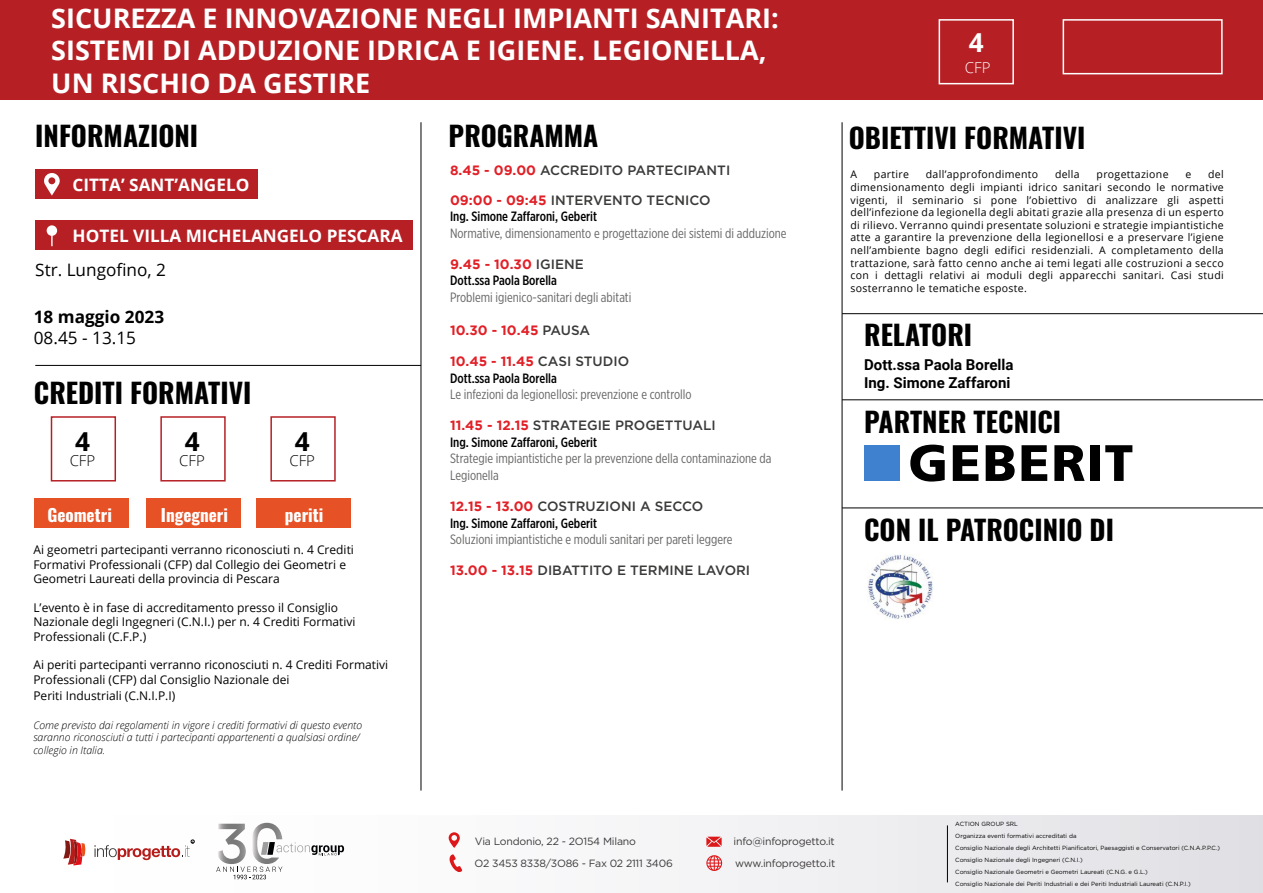
<style>
.page{position:relative;width:1263px;height:893px;background:#fff}
.page>*{position:absolute;margin:0;border:0;box-sizing:border-box;transform-origin:0 0}
.t1{font:700 27.6px "Oswald";color:#000}
.t2{font:700 27px/32.4px "Open Sans";color:#fff}
.t3{font:700 26.1px "Open Sans";color:#000}
.t4{font:700 26.1px "Open Sans";color:#fff}
.t5{font:700 17.1px "Open Sans";color:#fff}
.t6{font:17.1px "Open Sans";color:#000}
.t7{font:700 17.1px "Oswald";color:#fff}
.t8{font:700 17.1px "Open Sans";color:#000}
.t9{font:700 15px/18px "Roboto";color:#000}
.t10{font:300 15px "Open Sans";color:#000}
.t11{font:300 15px "Open Sans";color:#fff}
.t12{font:13.5px/16.5px "Gotham X Narrow";color:#666665}
.t13{font:500 13.5px/29.4px "Gotham";color:#3a3a39}
.t14{font:500 13.5px "Gotham X Narrow";color:#000}
.t15{font:700 13.5px "Gotham";color:#e12027}
.t16{font:12px/14.4px "Open Sans";color:#000}
.t17{font:10.5px/12.6px "Open Sans";letter-spacing:.03em;color:#000;text-align:justify}
.t18{font:italic 300 10.5px/12.6px "Open Sans";color:#000}
.t19{font:10.5px "Gotham";letter-spacing:-.02em;color:#3b3838}
.t20{font:6px/12px "Gotham";color:#000}
.s1{font-weight:700;color:#e12027}
.s2{font-weight:500;color:#3a3a39}
</style>
<div class="page">
<div style="left:0;top:815px;width:1263px;height:78px;background:linear-gradient(to right,#fff,#e3e3e7)"></div>
<svg style="left:449px;top:854px;width:13px;height:18px"></svg>
<svg style="left:706px;top:855px;width:16px;height:16px"></svg>
<svg style="left:706px;top:837px;width:16px;height:10px"></svg>
<svg style="left:449px;top:832px;width:11px;height:16px"></svg>
<hr style="left:947px;top:825px;width:1px;height:57px;background:#000">
<div style="left:0;top:0;width:1263px;height:99px;background:#b62025"></div>
<hr style="left:421px;top:122px;width:1px;height:669px;background:#000">
<hr style="left:842px;top:122px;width:1px;height:669px;background:#000">
<div style="left:35px;top:169px;width:223px;height:30px;background:#b62025"></div>
<div style="left:35px;top:220px;width:377px;height:30px;background:#b62025"></div>
<div style="left:34px;top:498px;width:95px;height:30px;background:#e65225"></div>
<div style="left:146px;top:498px;width:95px;height:30px;background:#e65225"></div>
<div style="left:256px;top:498px;width:95px;height:30px;background:#e65225"></div>
<svg style="left:44px;top:173px;width:16px;height:23px"></svg>
<div style="left:47px;top:225px;width:10px;height:11px;background:#fff;border-radius:5px"></div>
<div style="left:51px;top:416px;width:65px;height:65px;border:2px solid #b62025"></div>
<div style="left:160px;top:416px;width:66px;height:65px;border:2px solid #b62025"></div>
<div style="left:270px;top:416px;width:66px;height:65px;border:2px solid #b62025"></div>
<hr style="left:35px;top:365px;width:386px;height:1px;background:#000">
<hr style="left:842px;top:400px;width:421px;height:1px;background:#000">
<hr style="left:842px;top:508px;width:421px;height:1px;background:#000">
<hr style="left:842px;top:313px;width:421px;height:1px;background:#000">
<div style="left:938px;top:19px;width:76px;height:65px;border:2px solid #fff"></div>
<div style="left:1062px;top:19px;width:160px;height:55px;border:2px solid #fff"></div>
<svg style="left:63px;top:839px;width:24px;height:26px"></svg>
<svg style="left:95px;top:840px;width:99px;height:20px"></svg>
<svg style="left:216px;top:823px;width:128px;height:56px"></svg>
<svg style="left:910px;top:445px;width:35px;height:37px"></svg>
<svg style="left:953px;top:445px;width:25px;height:36px"></svg>
<svg style="left:986px;top:445px;width:29px;height:36px"></svg>
<svg style="left:1021px;top:445px;width:26px;height:36px"></svg>
<svg style="left:1054px;top:445px;width:30px;height:36px"></svg>
<div style="left:1090px;top:445px;width:10px;height:36px;background:#000"></div>
<svg style="left:1105px;top:445px;width:27px;height:36px"></svg>
<div style="left:864px;top:445px;width:36px;height:36px;background:#4081cf"></div>
<img style="left:868px;top:555px;width:65px;height:64px">
<h2 class="t2" style="left:51px;top:1px;width:729px">SICUREZZA E INNOVAZIONE NEGLI IMPIANTI SANITARI:<br>SISTEMI DI ADDUZIONE IDRICA E IGIENE. LEGIONELLA,<br>UN RISCHIO DA GESTIRE</h2>
<h1 class="t1" style="left:35px;top:122px;width:164px">INFORMAZIONI</h1>
<h1 class="t1" style="left:449px;top:122px;width:151px">PROGRAMMA</h1>
<h1 class="t1" style="left:849px;top:123px;width:238px">OBIETTIVI FORMATIVI</h1>
<h3 class="t4" style="left:969px;top:24px;width:16px">4</h3>
<h3 class="t11" style="left:965px;top:57px;width:27px">CFP</h3>
<h3 class="t5" style="left:73px;top:173px;width:178px">CITTA’ SANT’ANGELO</h3>
<h3 class="t5" style="left:73px;top:224px;width:331px">HOTEL VILLA MICHELANGELO PESCARA</h3>
<h3 class="t6" style="left:35px;top:258px;width:132px">Str. Lungofino, 2</h3>
<h3 class="t8" style="left:34px;top:305px;width:132px">18 maggio 2023</h3>
<h3 class="t6" style="left:34px;top:326px;width:104px">08.45 - 13.15</h3>
<h1 class="t1" style="left:34px;top:378px;width:219px">CREDITI FORMATIVI</h1>
<h3 class="t3" style="left:75px;top:423px;width:16px">4</h3>
<h3 class="t3" style="left:185px;top:423px;width:16px">4</h3>
<h3 class="t3" style="left:295px;top:423px;width:16px">4</h3>
<h3 class="t10" style="left:70px;top:451px;width:27px">CFP</h3>
<h3 class="t10" style="left:179px;top:451px;width:27px">CFP</h3>
<h3 class="t10" style="left:289px;top:451px;width:27px">CFP</h3>
<h3 class="t7" style="left:47px;top:506px;width:66px">Geometri</h3>
<h3 class="t7" style="left:161px;top:506px;width:69px">Ingegneri</h3>
<h3 class="t7" style="left:285px;top:506px;width:40px">periti</h3>
<p class="t16" style="left:33px;top:542px;width:322px">Ai geometri partecipanti verranno riconosciuti n. 4 Crediti<br>Formativi Professionali (CFP) dal Collegio dei Geometri e<br>Geometri Laureati della provincia di Pescara</p>
<p class="t16" style="left:33px;top:600px;width:324px">L’evento è in fase di accreditamento presso il Consiglio<br>Nazionale degli Ingegneri (C.N.I.) per n. 4 Crediti Formativi<br>Professionali (C.F.P.)</p>
<p class="t16" style="left:33px;top:658px;width:356px">Ai periti partecipanti verranno riconosciuti n. 4 Crediti Formativi<br>Professionali (CFP) dal Consiglio Nazionale dei</p>
<p class="t16" style="left:33px;top:688px;width:143px">Periti Industriali (C.N.I.P.I)</p>
<p class="t18" style="left:33px;top:718px;width:330px">Come previsto dai regolamenti in vigore i crediti formativi di questo evento saranno riconosciuti a tutti i partecipanti appartenenti a qualsiasi ordine/ collegio in Italia.</p>
<p class="t13" style="left:450px;top:156px;width:282px"><span class="s1">8.45 - 09.00</span> ACCREDITO PARTECIPANTI<br><span class="s1">09:00 - 09:45</span> INTERVENTO TECNICO</p>
<p class="t14" style="left:450px;top:208px;width:149px">Ing. Simone Zaffaroni, Geberit</p>
<p class="t12" style="left:450px;top:224px;width:338px">Normative, dimensionamento e progettazione dei sistemi di adduzione</p>
<p class="t15" style="left:450px;top:256px;width:135px">9.45 - 10.30 <span class="s2">IGIENE</span></p>
<p class="t14" style="left:450px;top:272px;width:108px">Dott.ssa Paola Borella</p>
<p class="t12" style="left:450px;top:289px;width:183px">Problemi igienico-sanitari degli abitati</p>
<p class="t15" style="left:450px;top:322px;width:142px">10.30 - 10.45 <span class="s2">PAUSA</span></p>
<p class="t15" style="left:450px;top:353px;width:181px">10.45 - 11.45 <span class="s2">CASI STUDIO</span></p>
<p class="t14" style="left:450px;top:370px;width:108px">Dott.ssa Paola Borella</p>
<p class="t12" style="left:450px;top:386px;width:243px">Le infezioni da legionellosi: prevenzione e controllo</p>
<p class="t13" style="left:450px;top:411px;width:267px"><span class="s1">11.45 - 12.15</span> STRATEGIE PROGETTUALI</p>
<p class="t14" style="left:450px;top:434px;width:149px">Ing. Simone Zaffaroni, Geberit</p>
<p class="t12" style="left:450px;top:450px;width:323px">Strategie impiantistiche per la prevenzione della contaminazione da<br>Legionella</p>
<p class="t13" style="left:450px;top:491px;width:255px"><span class="s1">12.15 - 13.00</span> COSTRUZIONI A SECCO</p>
<p class="t14" style="left:450px;top:515px;width:149px">Ing. Simone Zaffaroni, Geberit</p>
<p class="t12" style="left:450px;top:531px;width:284px">Soluzioni impiantistiche e moduli sanitari per pareti leggere</p>
<p class="t13" style="left:450px;top:556px;width:302px"><span class="s1">13.00 - 13.15</span> DIBATTITO E TERMINE LAVORI</p>
<p class="t17" style="left:850px;top:168px;width:8px">A</p>
<p class="t17" style="left:874px;top:168px;width:36px">partire</p>
<p class="t17" style="left:926px;top:168px;width:114px">dall’approfondimento</p>
<p class="t17" style="left:1055px;top:168px;width:26px">della</p>
<p class="t17" style="left:1096px;top:168px;width:73px">progettazione</p>
<p class="t17" style="left:1185px;top:168px;width:7px">e</p>
<p class="t17" style="left:850px;top:168px;width:375px;text-indent:358px">del dimensionamento degli impianti idrico sanitari secondo le normative vigenti, il seminario si pone l’obiettivo di analizzare gli aspetti dell’infezione da legionella degli abitati grazie alla presenza di un esperto di rilievo. Verranno quindi presentate soluzioni e strategie impiantistiche atte a garantire la prevenzione della legionellosi e a preservare l’igiene nell’ambiente bagno degli edifici residenziali. A completamento della trattazione, sarà fatto cenno anche ai temi legati alle costruzioni a secco con i dettagli relativi ai moduli degli apparecchi sanitari. Casi studi sosterranno le tematiche esposte.</p>
<h1 class="t1" style="left:864px;top:321px;width:109px">RELATORI</h1>
<h3 class="t9" style="left:864px;top:355px;width:151px">Dott.ssa Paola Borella<br>Ing. Simone Zaffaroni</h3>
<h1 class="t1" style="left:864px;top:407px;width:199px">PARTNER TECNICI</h1>
<h1 class="t1" style="left:864px;top:515px;width:251px">CON IL PATROCINIO DI</h1>
<p class="t19" style="left:475px;top:834px;width:163px">Via Londonio, 22 - 2O154 Milano</p>
<p class="t19" style="left:734px;top:835px;width:103px">info@infoprogetto.it</p>
<p class="t19" style="left:474px;top:857px;width:200px">O2 3453 8338/3O86 - Fax 02 2111 3406</p>
<p class="t19" style="left:735px;top:856px;width:102px">www.infoprogetto.it</p>
<p class="t20" style="left:955px;top:817px;width:266px">ACTION GROUP SRL<br>Organizza eventi formativi accreditati da<br>Consiglio Nazionale degli Architetti Pianificatori, Paesaggisti e Conservatori (C.N.A.P.P.C.)<br>Consiglio Nazionale degli Ingegneri (C.N.I.)<br>Consiglio Nazionale Geometri e Geometri Laureati (C.N.G. e G.L.)<br>Consiglio Nazionale dei Periti Industriali e dei Periti Industriali Laureati (C.N.P.I.)</p>
</div>
